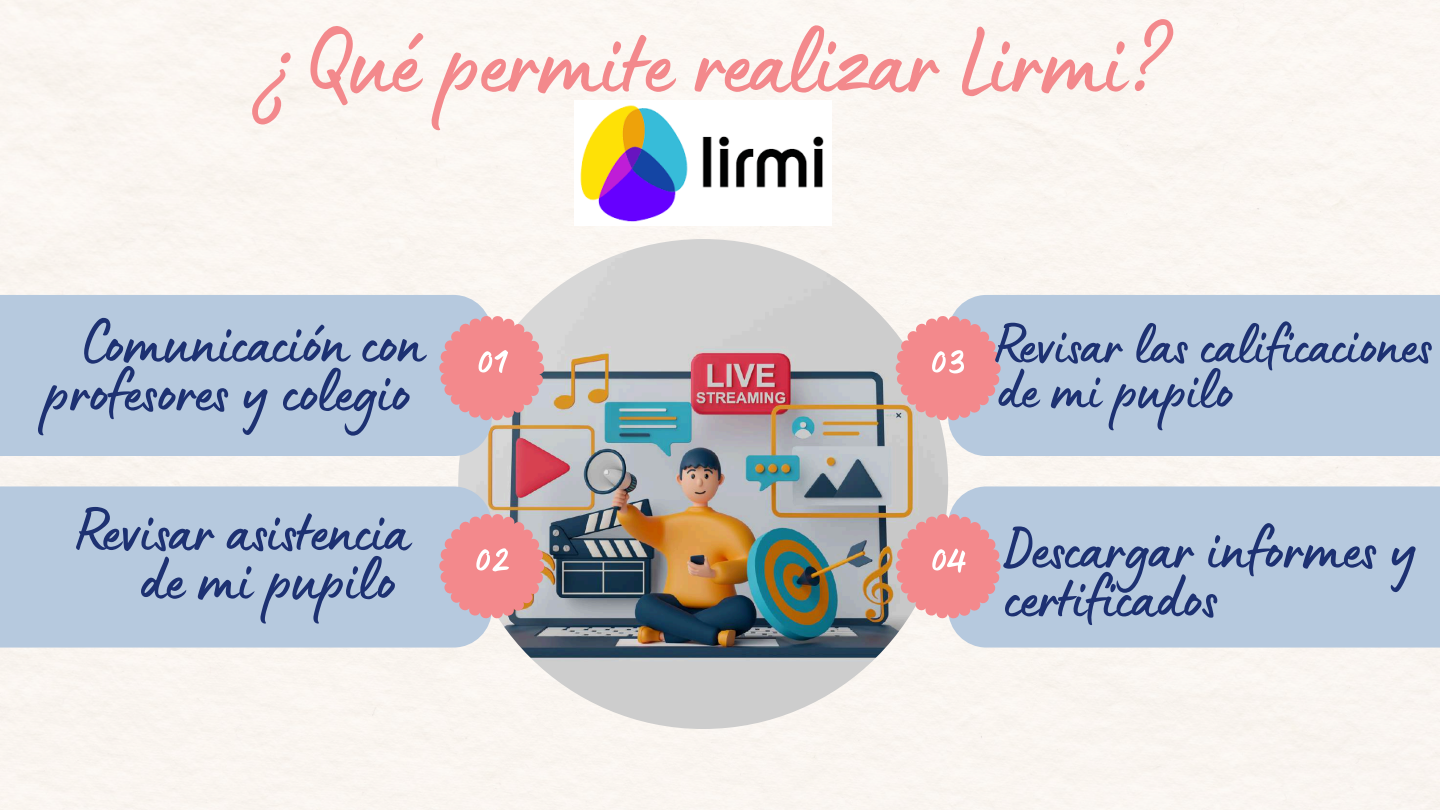
<style>
.page{position:relative;width:1440px;height:810px;background:#fff}
.page>*{position:absolute;margin:0;border:0;box-sizing:border-box;transform-origin:0 0}
.t1{font:99.6px "Lumios Marker";color:#f3898c}
.t2{font:64.3px/48.7px "Lumios Marker";color:#1d3172;text-align:right}
.t3{font:59.3px/45px "Lumios Marker";color:#1d3172}
.t4{font:51.1px "Lumios Marker";color:#fff}
</style>
<div class="page">
<img style="left:458px;top:239px;width:490px;height:490px;border-radius:50%">
<div style="left:0;top:295px;width:492px;height:161px;background:#b6c9de"></div>
<div style="left:948px;top:295px;width:492px;height:161px;background:#b6c9de"></div>
<div style="left:0;top:486px;width:492px;height:162px;background:#b6c9de"></div>
<div style="left:948px;top:486px;width:492px;height:162px;background:#b6c9de"></div>
<svg style="left:439px;top:316px;width:105px;height:104px;background:#e6999e"></svg>
<svg style="left:439px;top:514px;width:105px;height:104px;background:#e4969b"></svg>
<svg style="left:896px;top:316px;width:105px;height:104px;background:#e89a9d"></svg>
<svg style="left:896px;top:514px;width:105px;height:104px;background:#e7989d"></svg>
<img style="left:580px;top:105px;width:244px;height:117px">
<h1 class="t1" style="left:261px;top:30px;width:905px">¿Qué permite realizar Lirmi?</h1>
<p class="t2" style="left:44px;top:330px;width:382px">Comunicación con profesores y colegio</p>
<p class="t3" style="left:997px;top:333px;width:436px">Revisar las calificaciones de mi pupilo</p>
<p class="t4" style="left:476px;top:342px;width:34px">01</p>
<p class="t4" style="left:929px;top:342px;width:40px">03</p>
<p class="t2" style="left:78px;top:518px;width:332px">Revisar asistencia de mi pupilo</p>
<p class="t4" style="left:473px;top:540px;width:38px">02</p>
<p class="t4" style="left:929px;top:540px;width:39px">04</p>
<p class="t2" style="left:1005px;top:536px;width:413px;text-align:left">Descargar informes y certificados</p>
</div>
